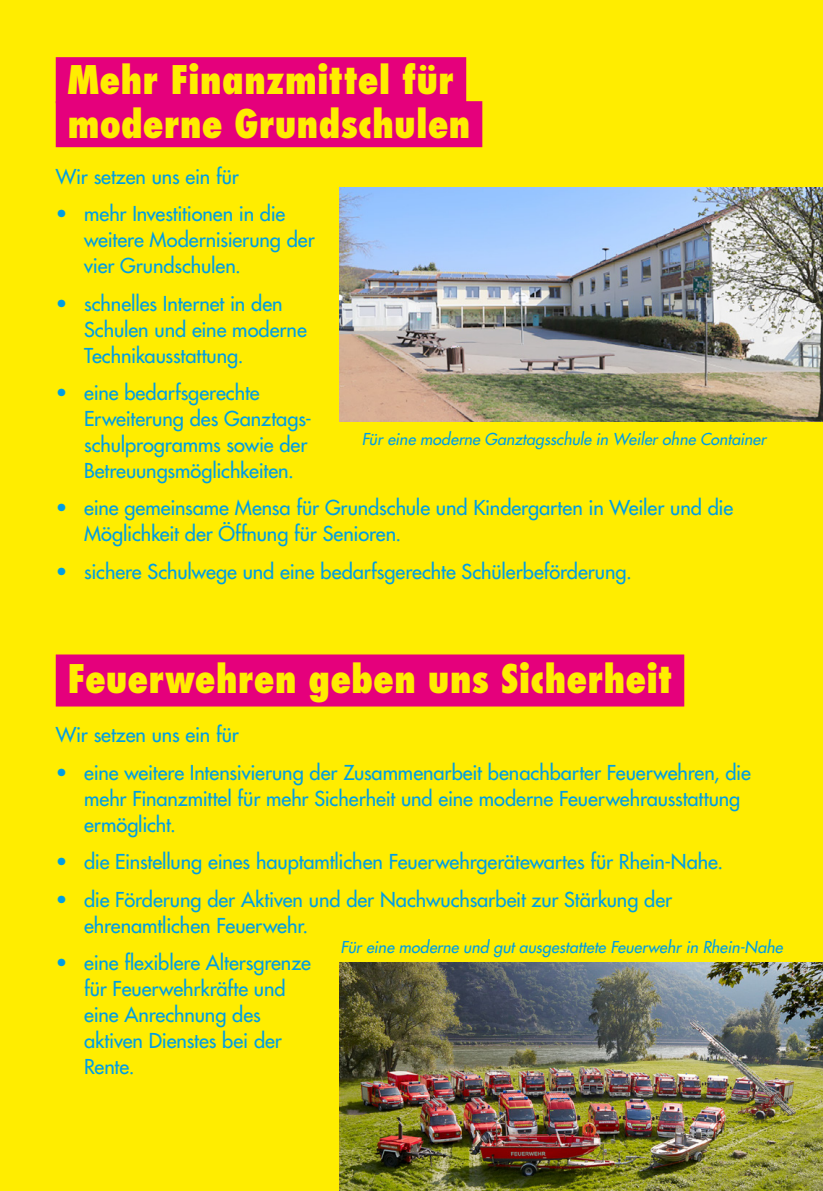
<style>
.page{position:relative;width:823px;height:1191px;background:#fff}
.page>*{position:absolute;margin:0;border:0;box-sizing:border-box;transform-origin:0 0}
.t1{font:800 condensed 38.4px/44px "Futura Std";color:#ffed00}
.t2{font:500 20px/26px "Futura Std";letter-spacing:-.005em;color:#009ee3}
.t3{font:italic 500 16px "Futura Std";letter-spacing:.005em;color:#009ee3}
</style>
<div class="page">
<div style="left:0;top:0;width:822px;height:1191px;background:#ffed00"></div>
<img style="left:339px;top:187px;width:483px;height:235px">
<div style="left:56px;top:654px;width:628px;height:52px;background:#e5007c"></div>
<div style="left:56px;top:57px;width:410px;height:46px;background:#e5007c"></div>
<div style="left:56px;top:101px;width:426px;height:46px;background:#e5007c"></div>
<img style="left:339px;top:962px;width:483px;height:229px">
<h1 class="t1" style="left:67px;top:58px;width:404px">Mehr Finanzmittel für moderne Grundschulen</h1>
<p class="t2" style="left:56px;top:163px;width:184px">Wir setzen uns ein für</p>
<p class="t2" style="left:84px;top:201px;width:232px;text-indent:-28px">• mehr Investitionen in die weitere Modernisierung der vier Grundschulen.</p>
<p class="t2" style="left:84px;top:290px;width:224px;text-indent:-28px">• schnelles Internet in den<br>Schulen und eine moderne<br>Technikausstattung.</p>
<p class="t2" style="left:84px;top:379px;width:229px;text-indent:-28px">• eine bedarfsgerechte<br>Erweiterung des Ganztags&shy;schulprogramms sowie der<br>Betreuungsmöglichkeiten.</p>
<p class="t2" style="left:84px;top:495px;width:650px;text-indent:-28px">• eine gemeinsame Mensa für Grundschule und Kindergarten in Weiler und die<br>Möglichkeit der Öffnung für Senioren.</p>
<p class="t2" style="left:56px;top:558px;width:577px">• sichere Schulwege und eine bedarfsgerechte Schülerbeförderung.</p>
<p class="t3" style="left:361px;top:429px;width:405px">Für eine moderne Ganztagsschule in Weiler ohne Container</p>
<h1 class="t1" style="left:67px;top:656px;width:606px">Feuerwehren geben uns Sicherheit</h1>
<p class="t2" style="left:56px;top:722px;width:184px">Wir setzen uns ein für</p>
<p class="t2" style="left:84px;top:759px;width:667px;text-indent:-28px">• eine weitere Intensivierung der Zusammenarbeit benachbarter Feuerwehren, die mehr Finanzmittel für mehr Sicherheit und eine moderne Feuerwehrausstattung ermöglicht.</p>
<p class="t2" style="left:56px;top:849px;width:668px">• die Einstellung eines hauptamtlichen Feuerwehrgerätewartes für Rhein-Nahe.</p>
<p class="t2" style="left:84px;top:886px;width:589px;text-indent:-28px">• die Förderung der Aktiven und der Nachwuchsarbeit zur Stärkung der ehrenamtlichen Feuerwehr.</p>
<p class="t2" style="left:84px;top:949px;width:228px;text-indent:-28px">• eine flexiblere Altersgrenze für Feuerwehrkräfte und eine Anrechnung des aktiven Dienstes bei der<br>Rente.</p>
<p class="t3" style="left:340px;top:936px;width:443px">Für eine moderne und gut ausgestattete Feuerwehr in Rhein-Nahe</p>
</div>
